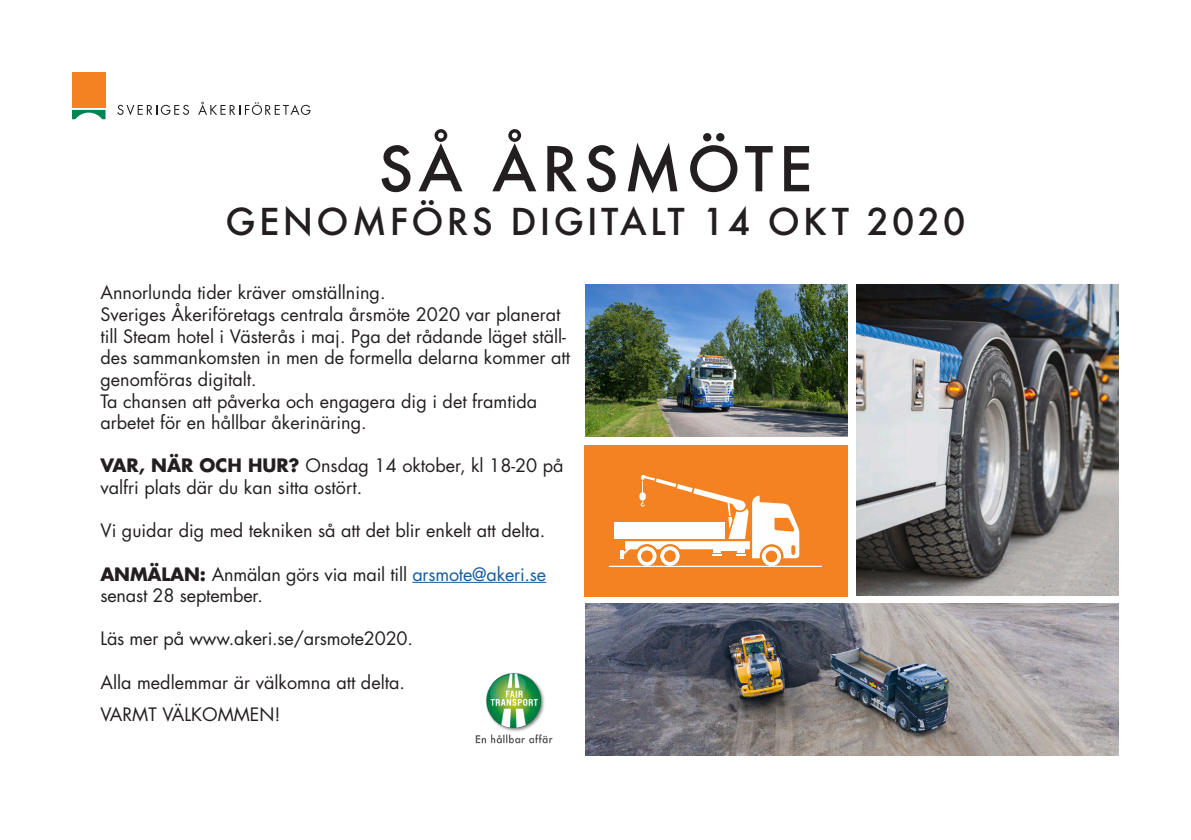
<style>
.page{position:relative;width:1191px;height:840px;background:#fff}
.page>*{position:absolute;margin:0;border:0;box-sizing:border-box;transform-origin:0 0}
.t1{font:500 60px "Futura Next";letter-spacing:.09em;color:#231f20}
.t2{font:500 36px "Futura Next";letter-spacing:.09em;color:#231f20}
.t3{font:18px/21.6px "Futura Std";color:#231f20}
.s1{font-weight:700}
.s2{color:#175d9e}
</style>
<div class="page">
<div style="left:584px;top:444px;width:264px;height:152px;background:#f58220"></div>
<img style="left:585px;top:284px;width:263px;height:152px">
<div style="left:614px;top:522px;width:111px;height:16px;background:#fefefe"></div>
<hr style="left:609px;top:565px;width:212px;height:1px;background:#fefefe">
<svg style="left:620px;top:475px;width:179px;height:90px"></svg>
<img style="left:856px;top:284px;width:263px;height:311px">
<img style="left:475px;top:672px;width:78px;height:72px">
<div style="left:72px;top:72px;width:33px;height:35px;background:#f58220"></div>
<svg style="left:72px;top:110px;width:33px;height:9px"></svg>
<svg style="left:117px;top:105px;width:72px;height:10px"></svg>
<svg style="left:198px;top:102px;width:112px;height:13px"></svg>
<hr style="left:412px;top:581px;width:134px;height:1px;background:#175d9e">
<img style="left:585px;top:603px;width:534px;height:151px">
<p class="t1" style="left:378px;top:129px;width:436px">SÅ ÅRSMÖTE</p>
<p class="t2" style="left:225px;top:197px;width:741px">GENOMFÖRS DIGITALT 14 OKT 2020</p>
<p class="t3" style="left:100px;top:282px;width:287px">Annorlunda tider kräver omställning.</p>
<p class="t3" style="left:100px;top:303px;width:471px">Sveriges Åkeriföretags centrala årsmöte 2020 var planerat till Steam hotel i Västerås i maj. Pga det rådande läget ställ&shy;des sammankomsten in men de formella delarna kommer att genomföras digitalt.</p>
<p class="t3" style="left:100px;top:390px;width:438px">Ta chansen att påverka och engagera dig i det framtida arbetet för en hållbar åkerinäring.</p>
<p class="t3" style="left:100px;top:455px;width:465px"><span class="s1">VAR, NÄR OCH HUR?</span> Onsdag 14 oktober, kl 18-20 på valfri plats där du kan sitta ostört.</p>
<p class="t3" style="left:100px;top:519px;width:446px">Vi guidar dig med tekniken så att det blir enkelt att delta.</p>
<p class="t3" style="left:100px;top:563px;width:447px"><span class="s1">ANMÄLAN:</span> Anmälan görs via mail till <span class="s2">arsmote@akeri.se </span>senast 28 september.</p>
<p class="t3" style="left:100px;top:627px;width:314px">Läs mer på www.akeri.se/arsmote2020.</p>
<p class="t3" style="left:100px;top:671px;width:306px">Alla medlemmar är välkomna att delta.</p>
<p class="t3" style="left:100px;top:703px;width:182px">VARMT VÄLKOMMEN!</p>
</div>
